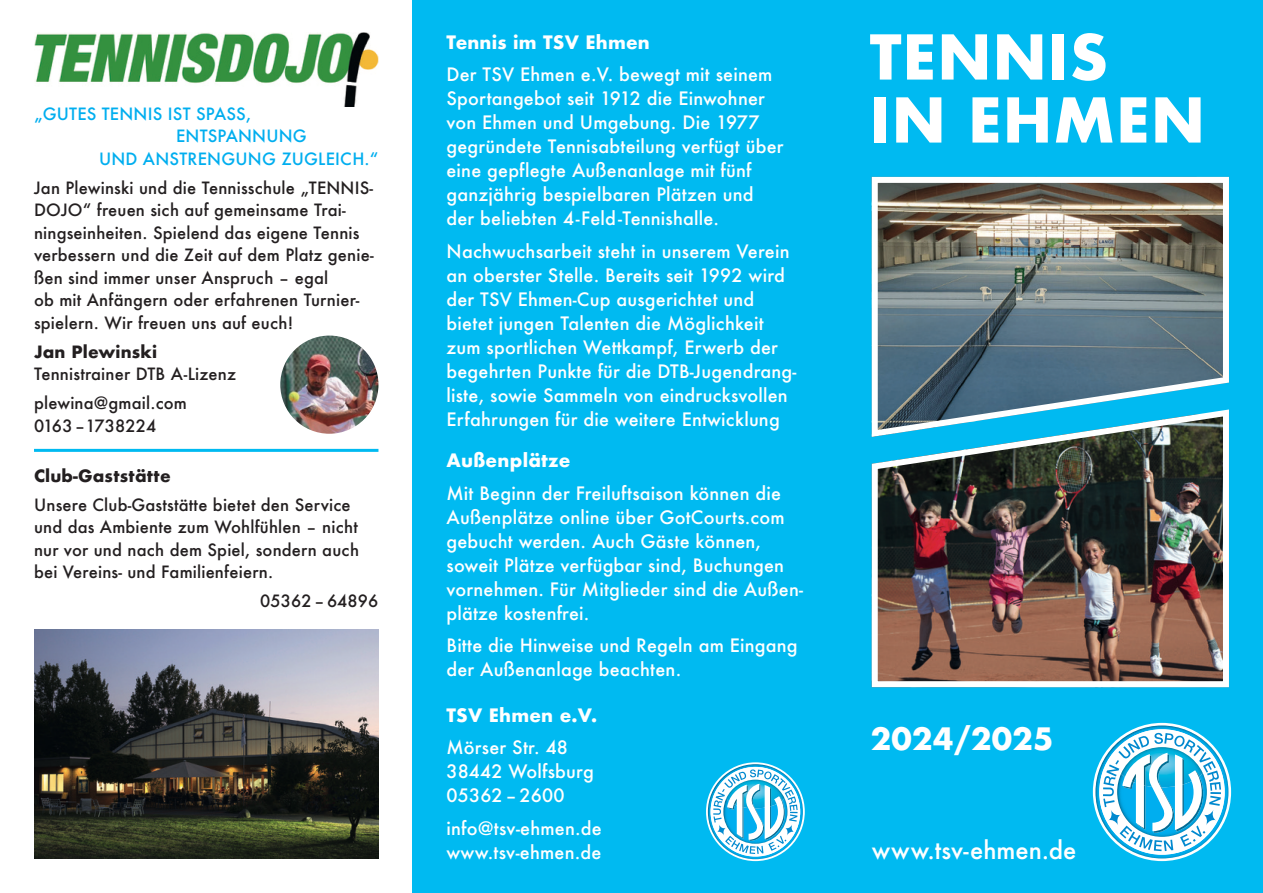
<style>
.page{position:relative;width:1263px;height:893px;background:#fff}
.page>*{position:absolute;margin:0;border:0;box-sizing:border-box;transform-origin:0 0}
.t1{font:700 60px/63px "Futura";letter-spacing:.01em;color:#fff}
.t2{font:700 30px "Futura";letter-spacing:.01em;color:#fff}
.t3{font:500 24px "Futura";letter-spacing:.005em;color:#fff}
.t4{font:500 18px/24px "Futura";letter-spacing:.01em;color:#fff}
.t5{font:700 18px "Futura";letter-spacing:.01em;color:#fff}
.t6{font:500 16.5px/22.5px "Futura";letter-spacing:.01em;color:#231f20}
.t7{font:500 16.5px "Futura";letter-spacing:.01em;color:#00aeef}
.t8{font:700 16.5px "Futura";letter-spacing:.01em;color:#231f20}
</style>
<div class="page">
<div style="left:412px;top:0;width:851px;height:893px;background:#00baf1"></div>
<img style="left:34px;top:32px;width:344px;height:75px">
<svg style="left:1095px;top:725px;width:133px;height:133px"></svg>
<svg style="left:708px;top:764px;width:95px;height:95px"></svg>
<hr style="left:34px;top:449px;width:344px;height:3px;background:#00baf1">
<img style="left:280px;top:336px;width:98px;height:98px;border-radius:49px">
<img style="left:871px;top:176px;width:358px;height:230px">
<img style="left:871px;top:406px;width:358px;height:282px">
<img style="left:34px;top:629px;width:344px;height:230px">
<p class="t7" style="left:34px;top:103px;width:219px">„GUTES TENNIS IST SPASS,</p>
<p class="t7" style="left:176px;top:125px;width:132px">ENTSPANNUNG</p>
<p class="t7" style="left:99px;top:148px;width:281px">UND ANSTRENGUNG ZUGLEICH.“</p>
<p class="t6" style="left:34px;top:176px;width:341px">Jan Plewinski und die Tennisschule „TENNIS-DOJO“ freuen sich auf gemeinsame Trai&shy;ningseinheiten. Spielend das eigene Tennis verbessern und die Zeit auf dem Platz genie&shy;ßen sind immer unser Anspruch – egal<br>ob mit Anfängern oder erfahrenen Turnier&shy;spielern. Wir freuen uns auf euch!</p>
<p class="t8" style="left:34px;top:341px;width:125px">Jan Plewinski</p>
<p class="t6" style="left:34px;top:359px;width:204px;line-height:28.8px">Tennistrainer DTB A-Lizenz plewina@gmail.com</p>
<p class="t6" style="left:34px;top:414px;width:124px">0163 –1738224</p>
<p class="t8" style="left:34px;top:465px;width:138px">Club-Gaststätte</p>
<p class="t6" style="left:34px;top:493px;width:326px">Unsere Club-Gaststätte bietet den Service und das Ambiente zum Wohlfühlen – nicht nur vor und nach dem Spiel, sondern auch bei Vereins- und Familienfeiern.</p>
<p class="t6" style="left:260px;top:589px;width:120px">05362 – 64896</p>
<p class="t5" style="left:446px;top:30px;width:205px">Tennis im TSV Ehmen</p>
<p class="t4" style="left:446px;top:62px;width:339px">Der TSV Ehmen e.V. bewegt mit seinem Sportangebot seit 1912 die Einwohner von Ehmen und Umgebung. Die 1977 gegründete Tennisabteilung verfügt über eine gepflegte Außenanlage mit fünf ganzjährig bespielbaren Plätzen und der beliebten 4-Feld-Tennishalle.</p>
<p class="t4" style="left:446px;top:239px;width:351px">Nachwuchsarbeit steht in unserem Verein an oberster Stelle. Bereits seit 1992 wird der TSV Ehmen-Cup ausgerichtet und bietet jungen Talenten die Möglichkeit zum sportlichen Wettkampf, Erwerb der begehrten Punkte für die DTB-Jugendrang&shy;liste, sowie Sammeln von eindrucksvollen Erfahrungen für die weitere Entwicklung</p>
<p class="t5" style="left:446px;top:449px;width:125px">Außenplätze</p>
<p class="t4" style="left:446px;top:481px;width:358px">Mit Beginn der Freiluftsaison können die Außenplätze online über GotCourts.com gebucht werden. Auch Gäste können, soweit Plätze verfügbar sind, Buchungen vornehmen. Für Mitglieder sind die Außen&shy;plätze kostenfrei.</p>
<p class="t4" style="left:446px;top:633px;width:353px">Bitte die Hinweise und Regeln am Eingang der Außenanlage beachten.</p>
<p class="t5" style="left:446px;top:703px;width:152px">TSV Ehmen e.V.</p>
<p class="t4" style="left:446px;top:735px;width:149px">Mörser Str. 48<br>38442 Wolfsburg<br>05362 – 2600</p>
<p class="t4" style="left:446px;top:816px;width:157px">info@tsv-ehmen.de www.tsv-ehmen.de</p>
<h1 class="t1" style="left:870px;top:25px;width:337px">TENNIS<br>IN EHMEN</h1>
<h2 class="t2" style="left:871px;top:719px;width:184px">2024/2025</h2>
<h3 class="t3" style="left:872px;top:834px;width:206px">www.tsv-ehmen.de</h3>
</div>
